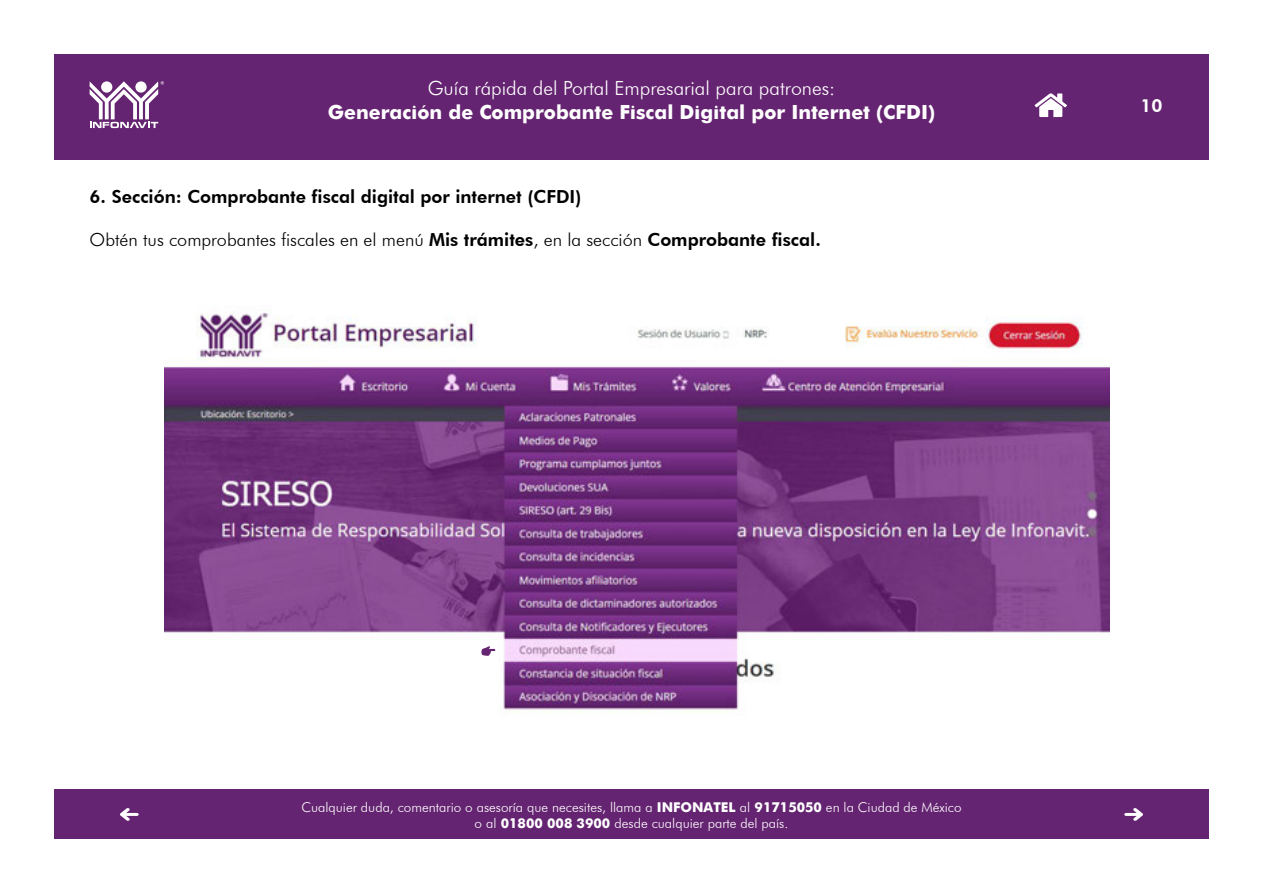
<style>
.page{position:relative;width:1263px;height:893px;background:#fff}
.page>*{position:absolute;margin:0;border:0;box-sizing:border-box;transform-origin:0 0}
.t1{font:700 19.5px "Futura";color:#fff}
.t2{font:300 19.5px "Futura BT";color:#fff}
.t3{font:300 18px "Futura BT";color:#000}
.t4{font:800 18px "Futura BT";color:#000}
.t5{font:800 18px "Futura BT";color:#fff}
.t6{font:300 13.5px/16.2px "Futura BT";color:#fff;text-align:center}
.s1{font-weight:800}
.s2{font-family:"Futura";font-weight:700}
</style>
<div class="page">
<div style="left:54px;top:54px;width:1155px;height:105px;background:#652471"></div>
<div style="left:54px;top:790px;width:1155px;height:49px;background:#652471"></div>
<svg style="left:90px;top:81px;width:74px;height:47px"></svg>
<img style="left:164px;top:313px;width:945px;height:397px">
<svg style="left:481px;top:645px;width:14px;height:11px"></svg>
<svg style="left:120px;top:808px;width:19px;height:13px"></svg>
<svg style="left:1124px;top:808px;width:19px;height:13px"></svg>
<svg style="left:1035px;top:93px;width:32px;height:24px"></svg>
<h1 class="t2" style="left:428px;top:77px;width:409px">Guía rápida del Portal Empresarial para patrones:</h1>
<h1 class="t1" style="left:328px;top:98px;width:609px">Generación de Comprobante Fiscal Digital por Internet (CFDI)</h1>
<h2 class="t5" style="left:1140px;top:95px;width:24px">10</h2>
<h2 class="t4" style="left:90px;top:186px;width:493px">6. Sección: Comprobante fiscal digital por internet (CFDI)</h2>
<h2 class="t3" style="left:90px;top:229px;width:733px">Obtén tus comprobantes fiscales en el menú <span class="s1">Mis trámites</span>, en la sección <span class="s1">Comprobante fiscal.</span></h2>
<p class="t6" style="left:301px;top:798px;width:662px">Cualquier duda, comentario o asesoría que necesites, llama a <span class="s2">INFONATEL</span> al <span class="s2">91715050</span> en la Ciudad de México o al <span class="s2">01800 008 3900</span> desde cualquier parte del país.</p>
</div>
